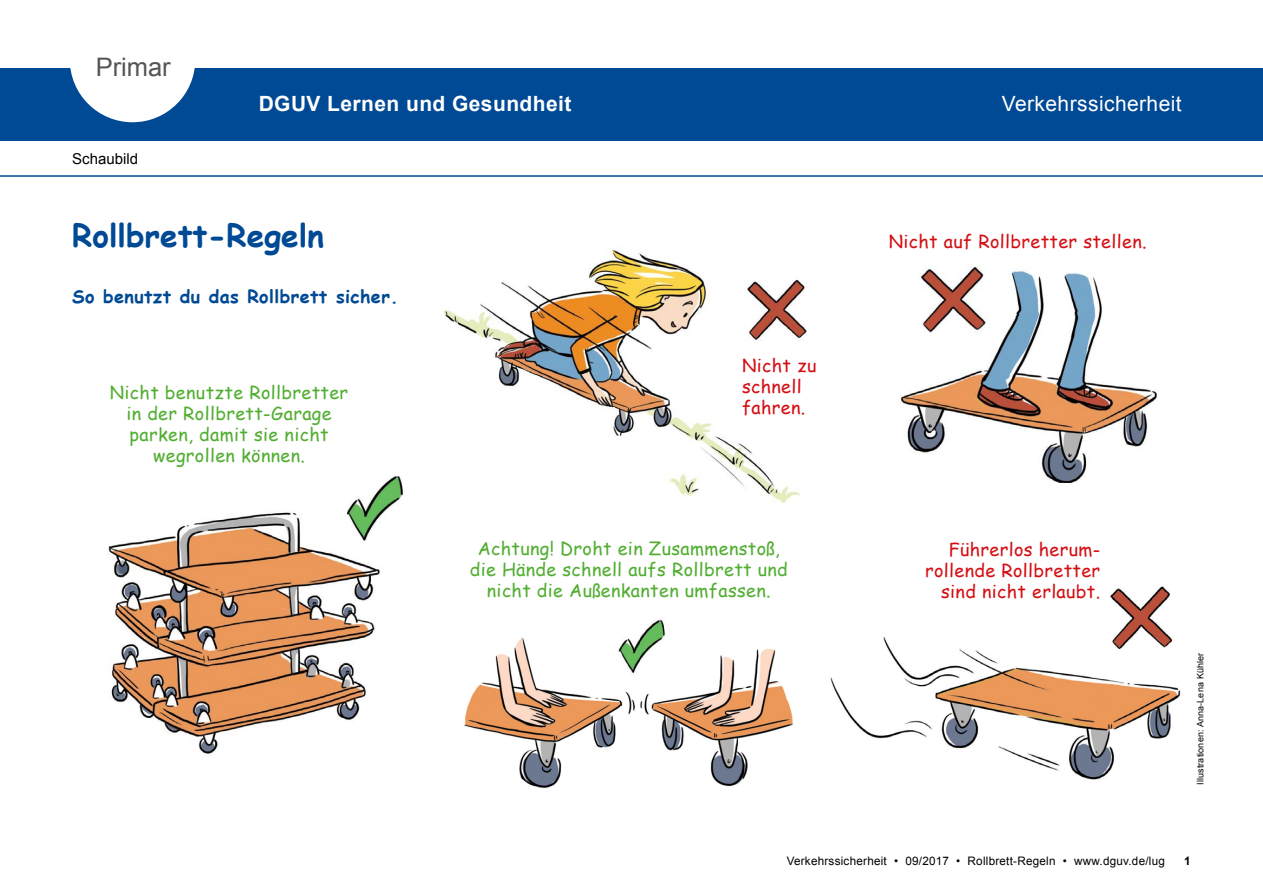
<style>
.page{position:relative;width:1263px;height:893px;background:#fff}
.page>*{position:absolute;margin:0;border:0;box-sizing:border-box;transform-origin:0 0}
.t1{font:700 31.5px "Comic Sans MS";color:#004994}
.t2{font:25.5px "Arial";color:#555}
.t3{font:700 21px "Arial";letter-spacing:.02em;color:#fff}
.t4{font:21px "Arial";letter-spacing:.02em;color:#fff}
.t5{font:18px/21px "Comic Sans MS";letter-spacing:.02em;color:#51ae31;text-align:center}
.t6{font:18px/21px "Comic Sans MS";letter-spacing:.02em;color:#d40f14;text-align:right}
.t7{font:700 18px "Comic Sans MS";letter-spacing:.02em;color:#004994}
.t8{font:15px "Arial";color:#000}
.t9{font:11.7px "Arial";letter-spacing:.02em;color:#000}
.t10{font:700 11.7px "Arial";color:#000}
.t11{font:9px "Arial";letter-spacing:.015em;color:#000}
</style>
<div class="page">
<div style="left:0;top:68px;width:1263px;height:72px;background:#004994"></div>
<svg style="left:70px;top:68px;width:125px;height:54px"></svg>
<hr style="left:0;top:175px;width:1263px;height:2px;background:#004994">
<img style="left:830px;top:586px;width:351px;height:194px">
<img style="left:901px;top:265px;width:256px;height:218px">
<img style="left:464px;top:637px;width:329px;height:152px">
<img style="left:108px;top:476px;width:295px;height:278px">
<img style="left:606px;top:620px;width:74px;height:58px">
<img style="left:443px;top:249px;width:363px;height:254px">
<h2 class="t2" style="left:96px;top:50px;width:77px">Primar</h2>
<p class="t8" style="left:72px;top:149px;width:67px">Schaubild</p>
<p class="t3" style="left:259px;top:89px;width:314px">DGUV Lernen und Gesundheit</p>
<p class="t4" style="left:1002px;top:90px;width:181px">Verkehrssicherheit</p>
<h1 class="t1" style="left:72px;top:212px;width:253px">Rollbrett-Regeln</h1>
<p class="t7" style="left:72px;top:283px;width:327px">So benutzt du das Rollbrett sicher.</p>
<p class="t5" style="left:110px;top:382px;width:240px">Nicht benutzte Rollbretter in der Rollbrett-Garage parken, damit sie nicht wegrollen können.</p>
<p class="t6" style="left:742px;top:354px;width:76px;text-align:left">Nicht zu schnell fahren.</p>
<p class="t6" style="left:889px;top:230px;width:259px">Nicht auf Rollbretter stellen.</p>
<p class="t5" style="left:470px;top:538px;width:320px">Achtung! Droht ein Zusammenstoß, die Hände schnell aufs Rollbrett und nicht die Außenkanten umfassen.</p>
<p class="t6" style="left:925px;top:538px;width:177px">Führerlos herum&shy;rollende Rollbretter sind nicht erlaubt.</p>
<p class="t11" style="left:1194px;top:785px;width:134px;rotate:-90deg">Illustrationen: Anna-Lena Kühler</p>
<p class="t9" style="left:787px;top:854px;width:380px">Verkehrssicherheit • 09/2017 • Rollbrett-Regeln • www.dguv.de/lug</p>
<p class="t10" style="left:1184px;top:853px;width:8px">1</p>
</div>
